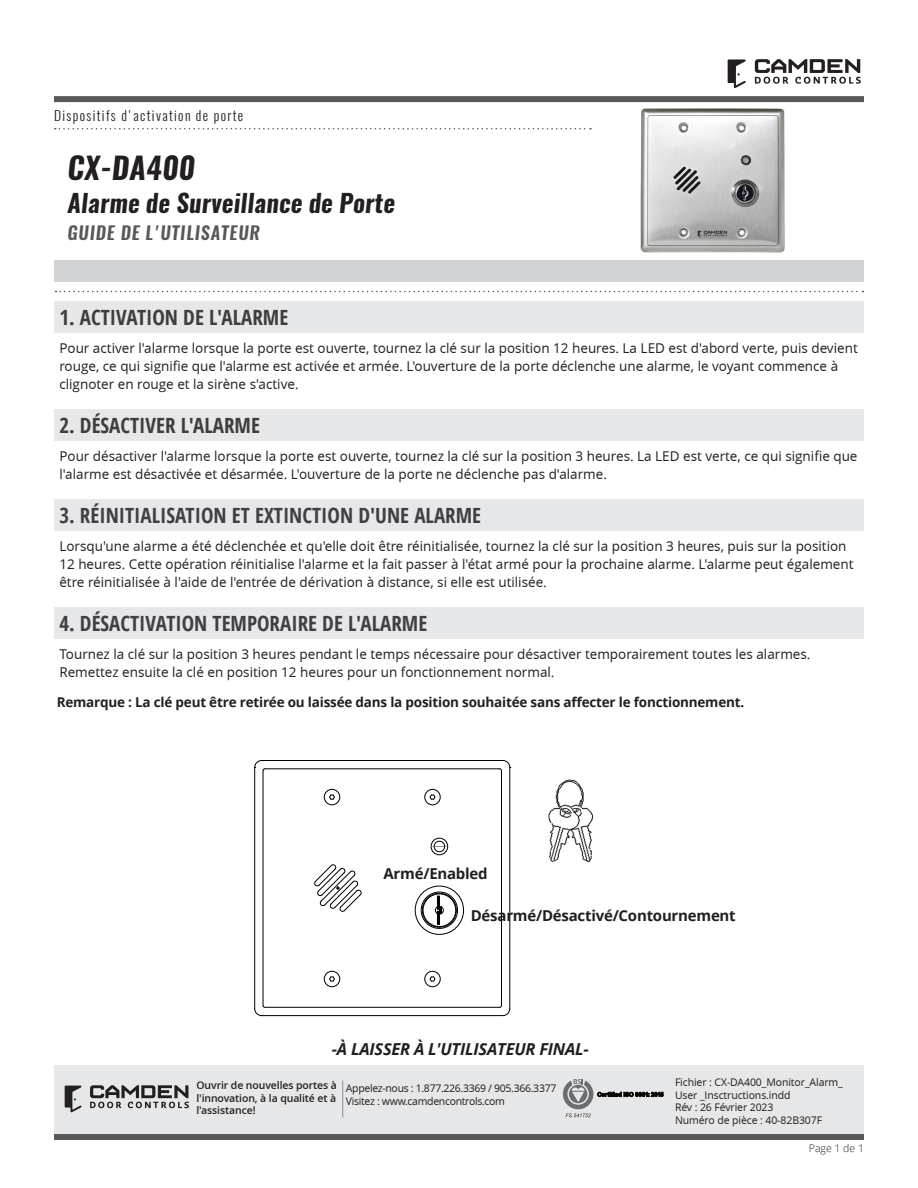
<style>
.page{position:relative;width:918px;height:1188px;background:#fff}
.page>*{position:absolute;margin:0;border:0;box-sizing:border-box;transform-origin:0 0}
._2018_-_H1-Large_Black_Title{font:italic 700 30px "Oswald";letter-spacing:.01em;color:#231f20}
._2018_-_H1-Large_Black_Title-2{font:italic 700 24.75px "Oswald";letter-spacing:.01em;color:#231f20}
._2018_-_H1_-Title_Align_Left{font:700 condensed 21px "Open Sans";color:#413f41}
._2018_-_H1_-Title_Align_Left-2{font:700 condensed 21px "Open Sans";color:#3e3e3f}
._2018_-_H1-_Installation_Instructions_Tit{font:italic 600 18px "Oswald";letter-spacing:.05em;color:#57585a}
._2018-_Spec_2col_Body_Reg{font:italic 700 16.5px "Open Sans";letter-spacing:-.015em;color:#231f20}
._2018-_Spec_2col_Body_Reg-2{font:700 15px "Open Sans";letter-spacing:-.015em;color:#231f20}
._2018_-_Body_Text{font:13.5px/18px "Open Sans";color:#231f20}
._2018-_Spec_2col_Body_Reg-3{font:700 13.5px "Open Sans";letter-spacing:-.015em;color:#231f20}
._2018_-_H1-Category{font:300 13.5px "Oswald";letter-spacing:.1em;color:#231f20}
._2018_-_Part_Number{font:10.5px/12.6px "Open Sans";letter-spacing:-.01em;color:#231f20}
._2018_-_Footer_Phone___and_Website{font:10.5px "Open Sans";letter-spacing:-.03em;color:#231f20}
._2018_-_Footer_Tag_line{font:600 10.5px/12.6px "Open Sans";letter-spacing:-.01em;color:#231f20;text-align:justify}
._2018_-_page___align_right{font:300 10.5px "Open Sans";color:#231f20}
</style>
<div class="page">
<svg style="left:755px;top:59px;width:106px;height:25px"></svg>
<svg style="left:728px;top:59px;width:18px;height:29px"></svg>
<div style="left:54px;top:1134px;width:810px;height:6px;background:#57585a"></div>
<div style="left:54px;top:261px;width:810px;height:21px;background:#d1d2d4"></div>
<svg style="left:55px;top:128px;width:536px;height:1px"></svg>
<svg style="left:56px;top:291px;width:807px;height:1px"></svg>
<div style="left:54px;top:96px;width:810px;height:6px;background:#57585a"></div>
<div style="left:54px;top:301px;width:810px;height:32px;background:#e6e7e9"></div>
<div style="left:54px;top:409px;width:810px;height:32px;background:#e6e7e9"></div>
<div style="left:54px;top:499px;width:810px;height:32px;background:#e6e7e9"></div>
<div style="left:54px;top:607px;width:810px;height:32px;background:#e6e7e9"></div>
<div style="left:54px;top:1066px;width:810px;height:68px;background:#e6e7e9"></div>
<svg style="left:90px;top:1085px;width:99px;height:23px"></svg>
<svg style="left:65px;top:1086px;width:17px;height:26px"></svg>
<svg style="left:563px;top:1079px;width:100px;height:38px"></svg>
<hr style="left:342px;top:1081px;width:1px;height:36px;background:#8a8c8f">
<img style="left:640px;top:108px;width:145px;height:145px">
<hr style="left:254px;top:767px;width:1px;height:242px;background:#000">
<hr style="left:263px;top:771px;width:1px;height:235px;background:#000">
<hr style="left:501px;top:771px;width:1px;height:235px;background:#000">
<hr style="left:509px;top:767px;width:1px;height:242px;background:#000">
<hr style="left:265px;top:1007px;width:235px;height:1px;background:#000">
<hr style="left:262px;top:1015px;width:241px;height:1px;background:#000">
<svg style="left:499px;top:1005px;width:12px;height:11px"></svg>
<hr style="left:265px;top:768px;width:235px;height:1px;background:#000">
<hr style="left:262px;top:760px;width:241px;height:1px;background:#000">
<div style="left:434px;top:841px;width:11px;height:11px;border:1px solid #000;border-radius:50%"></div>
<div style="left:431px;top:838px;width:17px;height:17px;border:1px solid #000;border-radius:50%"></div>
<div style="left:423px;top:893px;width:33px;height:34px;border:1px solid #000;border-radius:50%"></div>
<div style="left:422px;top:893px;width:35px;height:35px;border:1px solid #000;border-radius:50%"></div>
<div style="left:421px;top:892px;width:37px;height:37px;border:1px solid #000;border-radius:50%"></div>
<div style="left:415px;top:886px;width:49px;height:49px;border:1px solid #000;border-radius:50%"></div>
<div style="left:435px;top:906px;width:9px;height:9px;border:1px solid #000;border-radius:50%"></div>
<svg style="left:437px;top:896px;width:5px;height:29px"></svg>
<div style="left:324px;top:971px;width:16px;height:16px;border:1px solid #000;border-radius:50%"></div>
<svg style="left:329px;top:976px;width:6px;height:6px"></svg>
<div style="left:424px;top:971px;width:17px;height:16px;border:1px solid #000;border-radius:50%"></div>
<svg style="left:429px;top:976px;width:7px;height:6px"></svg>
<div style="left:324px;top:789px;width:16px;height:16px;border:1px solid #000;border-radius:50%"></div>
<svg style="left:329px;top:794px;width:6px;height:6px"></svg>
<div style="left:424px;top:789px;width:17px;height:16px;border:1px solid #000;border-radius:50%"></div>
<svg style="left:429px;top:794px;width:7px;height:6px"></svg>
<svg style="left:499px;top:760px;width:12px;height:11px"></svg>
<svg style="left:254px;top:760px;width:12px;height:11px"></svg>
<svg style="left:254px;top:1005px;width:12px;height:11px"></svg>
<svg style="left:314px;top:864px;width:48px;height:48px"></svg>
<img style="left:548px;top:779px;width:45px;height:84px">
<p class="_2018_-_H1-Category" style="left:54px;top:106px;width:191px">Dispositifs d'activation de porte</p>
<p class="_2018_-_H1-Large_Black_Title" style="left:67px;top:147px;width:129px">CX-DA400</p>
<p class="_2018_-_H1-Large_Black_Title-2" style="left:67px;top:186px;width:329px">Alarme de Surveillance de Porte</p>
<p class="_2018_-_H1-_Installation_Instructions_Tit" style="left:67px;top:221px;width:194px">GUIDE DE L'UTILISATEUR</p>
<p class="_2018_-_H1_-Title_Align_Left-2" style="left:59px;top:303px;width:230px">1. ACTIVATION DE L'ALARME</p>
<p class="_2018_-_Body_Text" style="left:59px;top:339px;width:800px">Pour activer l'alarme lorsque la porte est ouverte, tournez la clé sur la position 12 heures. La LED est d'abord verte, puis devient rouge, ce qui signifie que l'alarme est activée et armée. L'ouverture de la porte déclenche une alarme, le voyant commence à clignoter en rouge et la sirène s'active.</p>
<p class="_2018_-_H1_-Title_Align_Left-2" style="left:59px;top:411px;width:202px">2. DÉSACTIVER L'ALARME</p>
<p class="_2018_-_Body_Text" style="left:59px;top:447px;width:800px">Pour désactiver l'alarme lorsque la porte est ouverte, tournez la clé sur la position 3 heures. La LED est verte, ce qui signifie que l'alarme est désactivée et désarmée. L'ouverture de la porte ne déclenche pas d'alarme.</p>
<p class="_2018_-_H1_-Title_Align_Left" style="left:59px;top:501px;width:423px">3. RÉINITIALISATION ET EXTINCTION D'UNE ALARME</p>
<p class="_2018_-_Body_Text" style="left:59px;top:537px;width:796px">Lorsqu'une alarme a été déclenchée et qu'elle doit être réinitialisée, tournez la clé sur la position 3 heures, puis sur la position<br>12 heures. Cette opération réinitialise l'alarme et la fait passer à l'état armé pour la prochaine alarme. L'alarme peut également être réinitialisée à l'aide de l'entrée de dérivation à distance, si elle est utilisée.</p>
<p class="_2018_-_H1_-Title_Align_Left" style="left:59px;top:609px;width:369px">4. DÉSACTIVATION TEMPORAIRE DE L'ALARME</p>
<p class="_2018_-_Body_Text" style="left:59px;top:645px;width:753px">Tournez la clé sur la position 3 heures pendant le temps nécessaire pour désactiver temporairement toutes les alarmes.<br>Remettez ensuite la clé en position 12 heures pour un fonctionnement normal.</p>
<p class="_2018-_Spec_2col_Body_Reg-3" style="left:57px;top:693px;width:689px">Remarque : La clé peut être retirée ou laissée dans la position souhaitée sans affecter le fonctionnement.</p>
<p class="_2018-_Spec_2col_Body_Reg-2" style="left:384px;top:863px;width:106px">Armé/Enabled</p>
<p class="_2018-_Spec_2col_Body_Reg-2" style="left:471px;top:905px;width:267px">Désarmé/Désactivé/Contournement</p>
<p class="_2018-_Spec_2col_Body_Reg" style="left:332px;top:1038px;width:259px">-À LAISSER À L'UTILISATEUR FINAL-</p>
<p class="_2018_-_Footer_Tag_line" style="left:196px;top:1079px;width:142px">Ouvrir de nouvelles portes à l'innovation, à la qualité et à l'assistance!</p>
<p class="_2018_-_Part_Number" style="left:675px;top:1076px;width:169px">Fichier : CX-DA400_Monitor_Alarm_<br>User _Insctructions.indd</p>
<p class="_2018_-_Footer_Phone___and_Website" style="left:346px;top:1083px;width:212px">Appelez-nous : 1.877.226.3369 / 905.366.3377</p>
<p class="_2018_-_Footer_Phone___and_Website" style="left:346px;top:1095px;width:161px">Visitez : www.camdencontrols.com</p>
<p class="_2018_-_Part_Number" style="left:675px;top:1102px;width:100px">Rév : 26 Février 2023</p>
<p class="_2018_-_Part_Number" style="left:675px;top:1114px;width:149px">Numéro de pièce : 40-82B307F</p>
<p class="_2018_-_page___align_right" style="left:809px;top:1141px;width:57px">Page 1 de 1</p>
</div>
